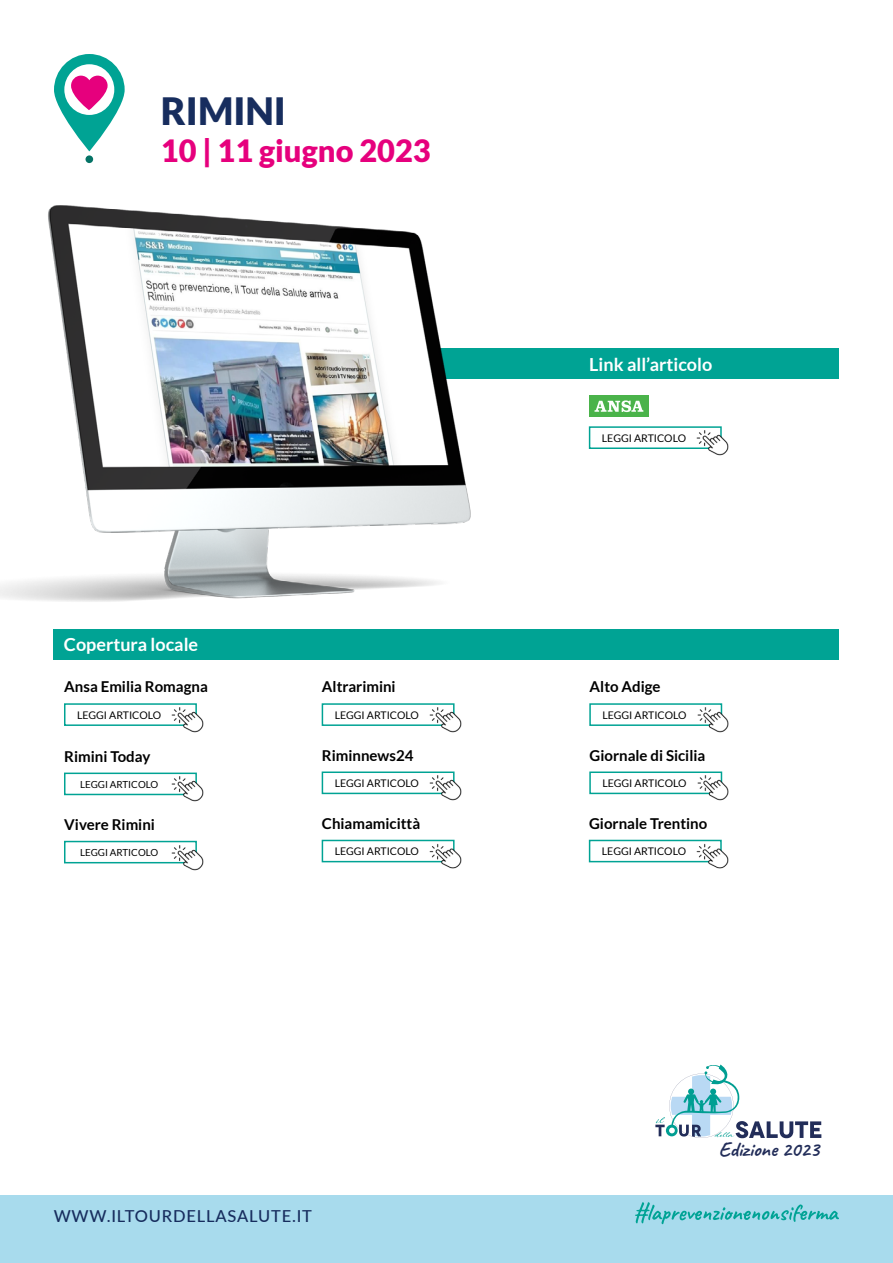
<style>
.page{position:relative;width:893px;height:1263px;background:#fff}
.page>*{position:absolute;margin:0;border:0;box-sizing:border-box;transform-origin:0 0}
.t1{font:900 37.65px "Lato";color:#172d5e}
.t2{font:900 30.75px "Lato";color:#e6007d}
.t3{font:20.7px "Caveat";color:#222d59}
.t4{font:700 18px "Lato";color:#fff}
.t5{font:500 16.5px "Lato";letter-spacing:.05em;color:#172d5e}
.t6{font:700 15px "Lato";color:#000}
.t7{font:10.5px "Lato";color:#000}
.t8{font:9.75px "Lato";color:#000}
</style>
<div class="page">
<svg style="left:655px;top:1064px;width:167px;height:75px"></svg>
<div style="left:0;top:1195px;width:893px;height:68px;background:#a8dbed"></div>
<svg style="left:635px;top:1202px;width:204px;height:22px"></svg>
<div style="left:86px;top:155px;width:7px;height:8px;background:#057366;border-radius:50%"></div>
<svg style="left:54px;top:54px;width:71px;height:97px"></svg>
<div style="left:282px;top:349px;width:556px;height:30px;background:#00a394"></div>
<img style="left:0;top:205px;width:544px;height:433px">
<div style="left:589px;top:426px;width:133px;height:23px;border:2px solid #00a394"></div>
<div style="left:589px;top:396px;width:59px;height:21px;background:#4ab34a"></div>
<svg style="left:594px;top:400px;width:49px;height:12px"></svg>
<img style="left:694px;top:426px;width:35px;height:30px">
<div style="left:54px;top:629px;width:785px;height:30px;background:#00a394"></div>
<div style="left:64px;top:703px;width:133px;height:23px;border:2px solid #00a394"></div>
<img style="left:170px;top:703px;width:34px;height:30px">
<div style="left:322px;top:703px;width:133px;height:23px;border:2px solid #00a394"></div>
<img style="left:427px;top:703px;width:35px;height:30px">
<div style="left:322px;top:771px;width:133px;height:23px;border:2px solid #00a394"></div>
<img style="left:427px;top:771px;width:35px;height:30px">
<div style="left:322px;top:840px;width:133px;height:22px;border:2px solid #00a394"></div>
<img style="left:427px;top:839px;width:35px;height:30px">
<div style="left:589px;top:840px;width:133px;height:22px;border:2px solid #00a394"></div>
<img style="left:694px;top:839px;width:35px;height:30px">
<div style="left:589px;top:703px;width:133px;height:23px;border:2px solid #00a394"></div>
<img style="left:695px;top:703px;width:34px;height:30px">
<div style="left:589px;top:771px;width:133px;height:23px;border:2px solid #00a394"></div>
<img style="left:695px;top:771px;width:34px;height:30px">
<div style="left:64px;top:772px;width:133px;height:23px;border:2px solid #00a394"></div>
<img style="left:170px;top:772px;width:34px;height:30px">
<div style="left:64px;top:841px;width:133px;height:22px;border:2px solid #00a394"></div>
<img style="left:170px;top:840px;width:34px;height:31px">
<h1 class="t1" style="left:161px;top:89px;width:127px">RIMINI</h1>
<h2 class="t2" style="left:161px;top:133px;width:271px">10 | 11 giugno 2023</h2>
<p class="t4" style="left:589px;top:354px;width:124px">Link all’articolo</p>
<p class="t7" style="left:602px;top:432px;width:86px">LEGGI ARTICOLO</p>
<p class="t4" style="left:64px;top:634px;width:136px">Copertura locale</p>
<p class="t6" style="left:64px;top:678px;width:145px">Ansa Emilia Romagna</p>
<p class="t6" style="left:322px;top:678px;width:75px">Altrarimini</p>
<p class="t6" style="left:590px;top:678px;width:72px">Alto Adige</p>
<p class="t7" style="left:77px;top:709px;width:86px">LEGGI ARTICOLO</p>
<p class="t7" style="left:335px;top:709px;width:86px">LEGGI ARTICOLO</p>
<p class="t7" style="left:602px;top:709px;width:86px">LEGGI ARTICOLO</p>
<p class="t6" style="left:64px;top:747px;width:88px">Rimini Today</p>
<p class="t6" style="left:322px;top:746px;width:93px">Riminnews24</p>
<p class="t6" style="left:590px;top:746px;width:117px">Giornale di Sicilia</p>
<p class="t8" style="left:80px;top:778px;width:80px">LEGGI ARTICOLO</p>
<p class="t7" style="left:335px;top:777px;width:86px">LEGGI ARTICOLO</p>
<p class="t7" style="left:602px;top:777px;width:86px">LEGGI ARTICOLO</p>
<p class="t6" style="left:64px;top:816px;width:92px">Vivere Rimini</p>
<p class="t6" style="left:322px;top:815px;width:100px">Chiamamicittà</p>
<p class="t6" style="left:589px;top:815px;width:120px">Giornale Trentino</p>
<p class="t8" style="left:80px;top:847px;width:80px">LEGGI ARTICOLO</p>
<p class="t7" style="left:335px;top:846px;width:86px">LEGGI ARTICOLO</p>
<p class="t7" style="left:602px;top:846px;width:86px">LEGGI ARTICOLO</p>
<h3 class="t3" style="left:719px;top:1136px;width:102px">Edizione 2023</h3>
<p class="t5" style="left:54px;top:1204px;width:260px">WWW.ILTOURDELLASALUTE.IT</p>
</div>
